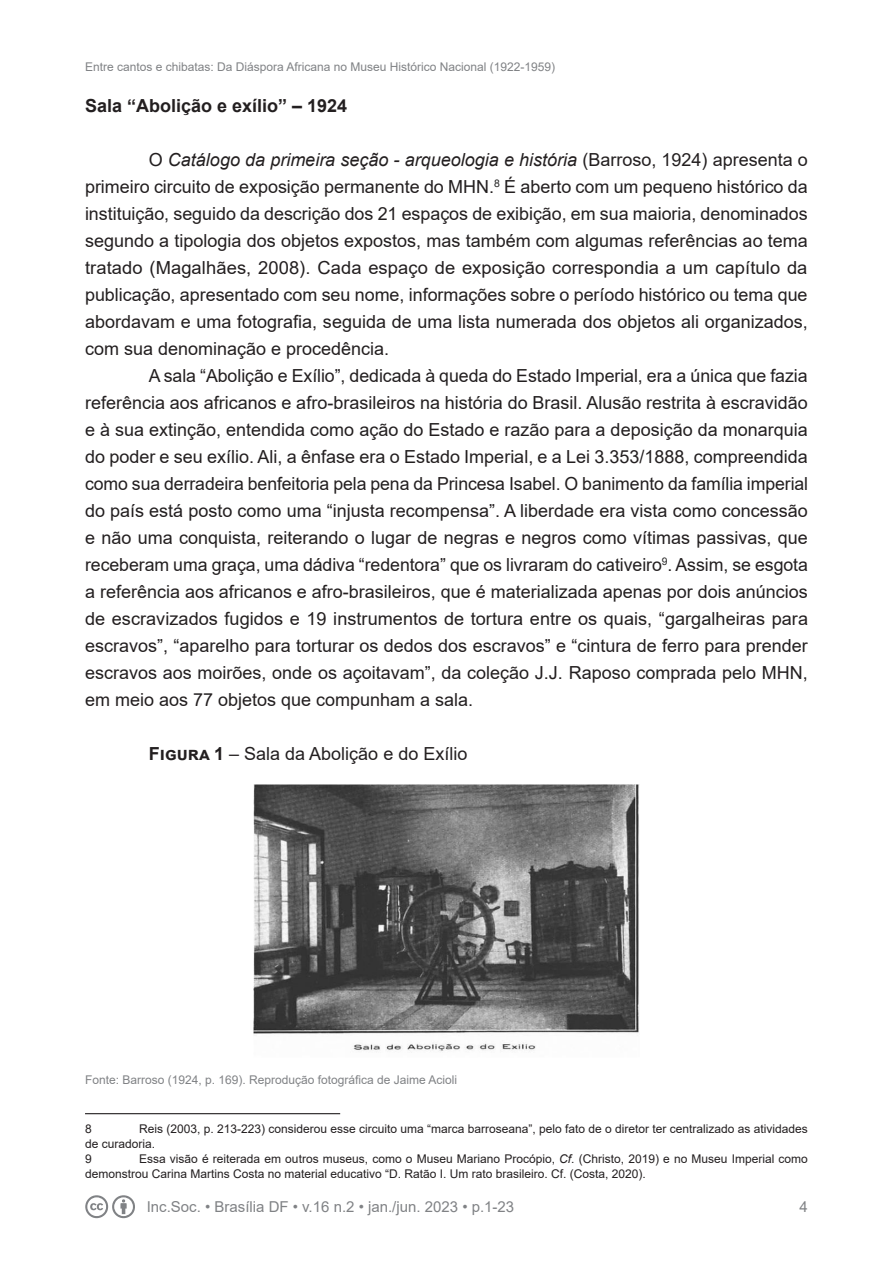
<style>
.page{position:relative;width:893px;height:1263px;background:#fff}
.page>*{position:absolute;margin:0;border:0;box-sizing:border-box;transform-origin:0 0}
._2_2_Texto{font:18px/27px "Arial";color:#231f20;text-align:justify}
._2_1_1_Secundário{font:700 18px "Arial";color:#231f20}
.t1{font:15px "Arial";color:#808285}
._2_4_Rodapé{font:12px/15px "Arial";color:#231f20}
._2_5_Legenda_Imagem{font:12px "Arial";color:#808285}
.s1{font-style:italic}
.s2{font-weight:700}
</style>
<div class="page">
<img style="left:253px;top:784px;width:387px;height:269px">
<hr style="left:85px;top:1113px;width:255px;height:1px;background:#231f20">
<svg style="left:85px;top:1195px;width:50px;height:23px"></svg>
<p class="_2_5_Legenda_Imagem" style="left:85px;top:59px;width:472px">Entre cantos e chibatas: Da Diáspora Africana no Museu Histórico Nacional (1922-1959)</p>
<p class="_2_1_1_Secundário" style="left:85px;top:93px;width:264px">Sala “Abolição e exílio” – 1924</p>
<p class="_2_2_Texto" style="left:85px;top:146px;width:724px;text-indent:64px">O <span class="s1">Catálogo da primeira seção - arqueologia e história</span> (Barroso, 1924) apresenta o primeiro circuito de exposição permanente do MHN.<sup>8</sup> É aberto com um pequeno histórico da instituição, seguido da descrição dos 21 espaços de exibição, em sua maioria, denominados segundo a tipologia dos objetos expostos, mas também com algumas referências ao tema tratado (Magalhães, 2008). Cada espaço de exposição correspondia a um capítulo da publicação, apresentado com seu nome, informações sobre o período histórico ou tema que abordavam e uma fotografia, seguida de uma lista numerada dos objetos ali organizados, com sua denominação e procedência.</p>
<p class="_2_2_Texto" style="left:85px;top:362px;width:725px;text-indent:64px">A sala “Abolição e Exílio”, dedicada à queda do Estado Imperial, era a única que fazia referência aos africanos e afro-brasileiros na história do Brasil. Alusão restrita à escravidão e à sua extinção, entendida como ação do Estado e razão para a deposição da monarquia do poder e seu exílio. Ali, a ênfase era o Estado Imperial, e a Lei 3.353/1888, compreendida como sua derradeira benfeitoria pela pena da Princesa Isabel. O banimento da família imperial do país está posto como uma “injusta recompensa”. A liberdade era vista como concessão e não uma conquista, reiterando o lugar de negras e negros como vítimas passivas, que receberam uma graça, uma dádiva “redentora” que os livraram do cativeiro<sup>9</sup>. Assim, se esgota a referência aos africanos e afro-brasileiros, que é materializada apenas por dois anúncios de escravizados fugidos e 19 instrumentos de tortura entre os quais, “gargalheiras para escravos”, “aparelho para torturar os dedos dos escravos” e “cintura de ferro para prender escravos aos moirões, onde os açoitavam”, da coleção J.J. Raposo comprada pelo MHN, em meio aos 77 objetos que compunham a sala.</p>
<p class="_2_2_Texto" style="left:149px;top:740px;width:320px"><span class="s2">Figura 1</span> – Sala da Abolição e do Exílio</p>
<p class="_2_5_Legenda_Imagem" style="left:85px;top:1072px;width:374px">Fonte: Barroso (1924, p. 169). Reprodução fotográfica de Jaime Acioli</p>
<p class="_2_4_Rodapé" style="left:85px;top:1121px;width:8px">8</p>
<p class="_2_4_Rodapé" style="left:85px;top:1121px;width:724px;text-indent:54px">Reis (2003, p. 213-223) considerou esse circuito uma “marca barroseana”, pelo fato de o diretor ter centralizado as atividades de curadoria.</p>
<p class="_2_4_Rodapé" style="left:85px;top:1151px;width:8px">9</p>
<p class="_2_4_Rodapé" style="left:85px;top:1151px;width:724px;text-indent:54px">Essa visão é reiterada em outros museus, como o Museu Mariano Procópio, <span class="s1">Cf</span>. (Christo, 2019) e no Museu Imperial como demonstrou Carina Martins Costa no material educativo “D. Ratão I. Um rato brasileiro. Cf. (Costa, 2020).</p>
<p class="t1" style="left:147px;top:1197px;width:369px">Inc.Soc. • Brasília DF • v.16 n.2 • jan./jun. 2023 • p.1-23</p>
<p class="t1" style="left:800px;top:1197px;width:10px">4</p>
</div>
